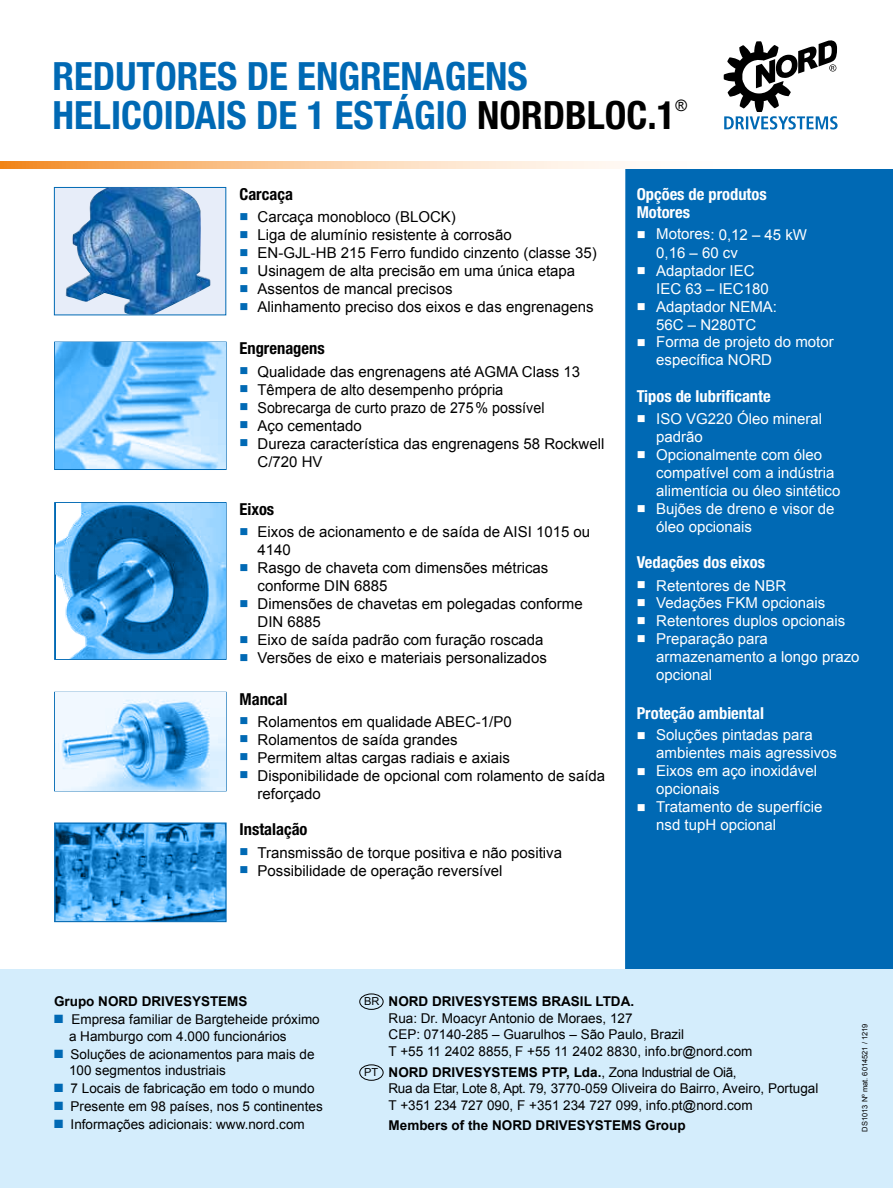
<style>
.page{position:relative;width:893px;height:1188px;background:#fff}
.page>*{position:absolute;margin:0;border:0;box-sizing:border-box;transform-origin:0 0}
.t1{font:700 condensed 39px/39px "Helvetica Neue";color:#0069b4}
.t2{font:700 condensed 16.5px/18px "Helvetica Neue";color:#fff}
.t3{font:700 condensed 16.5px "Helvetica Neue";color:#000}
.t4{font:15.75px "Arial";color:#000}
.t5{font:15px/18px "Arial";color:#000}
.t6{font:15px/18px "Arial";color:#fff}
.t7{font:15px "Arial";color:#000;scale:.95 1}
.t8{font:13.5px/16.5px "Arial";color:#000}
.t9{font:700 13.5px "Arial";color:#000}
.t10{font:11.1px "Arial";color:#000}
.t11{font:7.5px "Arial";color:#000}
.s1{color:#000}
.s2{color:#0069b4}
.s3{font-weight:700}
</style>
<div class="page">
<div style="left:625px;top:169px;width:268px;height:800px;background:#0069b4"></div>
<div style="left:0;top:969px;width:893px;height:219px;background:#d4edfc"></div>
<svg style="left:0;top:162px;width:632px;height:7px;background:#facb9c"></svg>
<div style="left:359px;top:994px;width:24px;height:16px;border:1px solid #000;border-radius:50%"></div>
<div style="left:359px;top:1065px;width:24px;height:16px;border:1px solid #000;border-radius:50%"></div>
<svg style="left:724px;top:40px;width:113px;height:90px"></svg>
<svg style="left:54px;top:502px;width:172px;height:158px;background:#4d97cc"></svg>
<svg style="left:54px;top:342px;width:172px;height:128px;background:#85c8f9"></svg>
<svg style="left:54px;top:692px;width:172px;height:99px"></svg>
<svg style="left:54px;top:823px;width:172px;height:99px;background:#3895d8"></svg>
<div style="left:54px;top:187px;width:172px;height:128px;background:#e7edf9;border:1px solid #0069b4"></div>
<img style="left:66px;top:187px;width:145px;height:128px">
<h1 class="t1" style="left:53px;top:56px;width:625px">REDUTORES DE ENGRENAGENS<br>HELICOIDAIS DE 1 ESTÁGIO <span class="s1">NORDBLOC.1</span></h1>
<p class="t4" style="left:676px;top:95px;width:13px">®</p>
<p class="t3" style="left:240px;top:184px;width:55px">Carcaça</p>
<p class="t5" style="left:240px;top:208px;width:218px"><span class="s2">■</span> Carcaça monobloco (BLOCK)</p>
<p class="t5" style="left:240px;top:226px;width:274px"><span class="s2">■</span> Liga de alumínio resistente à corrosão</p>
<p class="t5" style="left:240px;top:244px;width:359px"><span class="s2">■</span> EN-GJL-HB 215 Ferro fundido cinzento (classe 35)</p>
<p class="t5" style="left:240px;top:262px;width:337px"><span class="s2">■</span> Usinagem de alta precisão em uma única etapa</p>
<p class="t5" style="left:240px;top:280px;width:215px"><span class="s2">■</span> Assentos de mancal precisos</p>
<p class="t5" style="left:240px;top:298px;width:356px"><span class="s2">■</span> Alinhamento preciso dos eixos e das engrenagens</p>
<p class="t3" style="left:240px;top:339px;width:87px">Engrenagens</p>
<p class="t5" style="left:240px;top:363px;width:342px"><span class="s2">■</span> Qualidade das engrenagens até AGMA Class 13</p>
<p class="t5" style="left:240px;top:381px;width:265px"><span class="s2">■</span> Têmpera de alto desempenho própria</p>
<p class="t7" style="left:240px;top:398px;width:323px"><span class="s2">■</span> Sobrecarga de curto prazo de 275% possível</p>
<p class="t5" style="left:240px;top:417px;width:124px"><span class="s2">■</span> Aço cementado</p>
<p class="t5" style="left:258px;top:435px;width:348px;text-indent:-18px"><span class="s2">■</span> Dureza característica das engrenagens 58 Rockwell<br>C/720 HV</p>
<p class="t3" style="left:240px;top:499px;width:36px">Eixos</p>
<p class="t5" style="left:258px;top:523px;width:334px;text-indent:-18px"><span class="s2">■</span> Eixos de acionamento e de saída de AISI 1015 ou<br>4140</p>
<p class="t5" style="left:258px;top:559px;width:292px;text-indent:-18px"><span class="s2">■</span> Rasgo de chaveta com dimensões métricas conforme DIN 6885</p>
<p class="t5" style="left:258px;top:595px;width:327px;text-indent:-18px"><span class="s2">■</span> Dimensões de chavetas em polegadas conforme<br>DIN 6885</p>
<p class="t5" style="left:240px;top:631px;width:305px"><span class="s2">■</span> Eixo de saída padrão com furação roscada</p>
<p class="t5" style="left:240px;top:649px;width:309px"><span class="s2">■</span> Versões de eixo e materiais personalizados</p>
<p class="t3" style="left:240px;top:689px;width:49px">Mancal</p>
<p class="t5" style="left:240px;top:713px;width:274px"><span class="s2">■</span> Rolamentos em qualidade ABEC-1/P0</p>
<p class="t5" style="left:240px;top:731px;width:220px"><span class="s2">■</span> Rolamentos de saída grandes</p>
<p class="t5" style="left:240px;top:749px;width:272px"><span class="s2">■</span> Permitem altas cargas radiais e axiais</p>
<p class="t5" style="left:258px;top:767px;width:349px;text-indent:-18px"><span class="s2">■</span> Disponibilidade de opcional com rolamento de saída reforçado</p>
<p class="t3" style="left:240px;top:820px;width:70px">Instalação</p>
<p class="t5" style="left:240px;top:844px;width:324px"><span class="s2">■</span> Transmissão de torque positiva e não positiva</p>
<p class="t5" style="left:240px;top:862px;width:265px"><span class="s2">■</span> Possibilidade de operação reversível</p>
<p class="t2" style="left:637px;top:185px;width:132px">Opções de produtos<br>Motores</p>
<p class="t6" style="left:656px;top:226px;width:152px;text-indent:-19px">■ Motores: 0,12 – 45 kW<br>0,16 – 60 cv</p>
<p class="t6" style="left:656px;top:262px;width:114px;text-indent:-20px">■ Adaptador IEC<br>IEC 63 – IEC180</p>
<p class="t6" style="left:637px;top:298px;width:142px;text-align:center">■ Adaptador NEMA:<br>56C – N280TC</p>
<p class="t6" style="left:656px;top:333px;width:179px;text-indent:-19px">■ Forma de projeto do motor específica NORD</p>
<p class="t2" style="left:637px;top:387px;width:136px">Tipos de lubrificante</p>
<p class="t6" style="left:656px;top:410px;width:167px;text-indent:-19px">■ ISO VG220 Óleo mineral padrão</p>
<p class="t6" style="left:656px;top:446px;width:186px;text-indent:-19px">■ Opcionalmente com óleo compatível com a indústria alimentícia ou óleo sintético</p>
<p class="t6" style="left:656px;top:500px;width:180px;text-indent:-19px">■ Bujões de dreno e visor de óleo opcionais</p>
<p class="t2" style="left:637px;top:553px;width:130px">Vedações dos eixos</p>
<p class="t6" style="left:637px;top:577px;width:151px">■ Retentores de NBR</p>
<p class="t6" style="left:637px;top:594px;width:190px">■ Vedações FKM opcionais</p>
<p class="t6" style="left:637px;top:612px;width:210px">■ Retentores duplos opcionais</p>
<p class="t6" style="left:656px;top:630px;width:205px;text-indent:-19px">■ Preparação para armazenamento a longo prazo opcional</p>
<p class="t2" style="left:637px;top:704px;width:129px">Proteção ambiental</p>
<p class="t6" style="left:656px;top:726px;width:182px;text-indent:-19px">■ Soluções pintadas para ambientes mais agressivos</p>
<p class="t6" style="left:656px;top:762px;width:162px;text-indent:-19px">■ Eixos em aço inoxidável opcionais</p>
<p class="t6" style="left:656px;top:798px;width:168px;text-indent:-19px">■ Tratamento de superfície nsd tupH opcional</p>
<p class="t9" style="left:54px;top:992px;width:195px">Grupo NORD DRIVESYSTEMS</p>
<p class="t8" style="left:69px;top:1011px;width:252px;text-indent:-15px"><span class="s2">■</span> Empresa familiar de Bargteheide próximo a Hamburgo com 4.000 funcionários</p>
<p class="t8" style="left:69px;top:1046px;width:247px;text-indent:-15px"><span class="s2">■</span> Soluções de acionamentos para mais de<br>100 segmentos industriais</p>
<p class="t8" style="left:54px;top:1080px;width:262px"><span class="s2">■</span> 7 Locais de fabricação em todo o mundo</p>
<p class="t8" style="left:54px;top:1098px;width:270px"><span class="s2">■</span> Presente em 98 países, nos 5 continentes</p>
<p class="t8" style="left:54px;top:1116px;width:252px"><span class="s2">■</span> Informações adicionais: www.nord.com</p>
<p class="t10" style="left:364px;top:994px;width:17px">BR</p>
<p class="t10" style="left:364px;top:1065px;width:16px">PT</p>
<p class="t9" style="left:389px;top:993px;width:247px">NORD DRIVESYSTEMS BRASIL LTDA.</p>
<p class="t8" style="left:389px;top:1010px;width:365px">Rua: Dr. Moacyr Antonio de Moraes, 127<br>CEP: 07140-285 – Guarulhos – São Paulo, Brazil<br>T +55 11 2402 8855, F +55 11 2402 8830, info.br@nord.com</p>
<p class="t8" style="left:389px;top:1064px;width:431px"><span class="s3">NORD DRIVESYSTEMS PTP, Lda.</span>, Zona Industrial de Oiã,<br>Rua da Etar, Lote 8, Apt. 79, 3770-059 Oliveira do Bairro, Aveiro, Portugal<br>T +351 234 727 090, F +351 234 727 099, info.pt@nord.com</p>
<p class="t9" style="left:389px;top:1117px;width:299px">Members of the NORD DRIVESYSTEMS Group</p>
<p class="t11" style="left:860px;top:1132px;width:110px;rotate:-90deg">DS1013 Nº mat. 6014521 / 1219</p>
</div>
